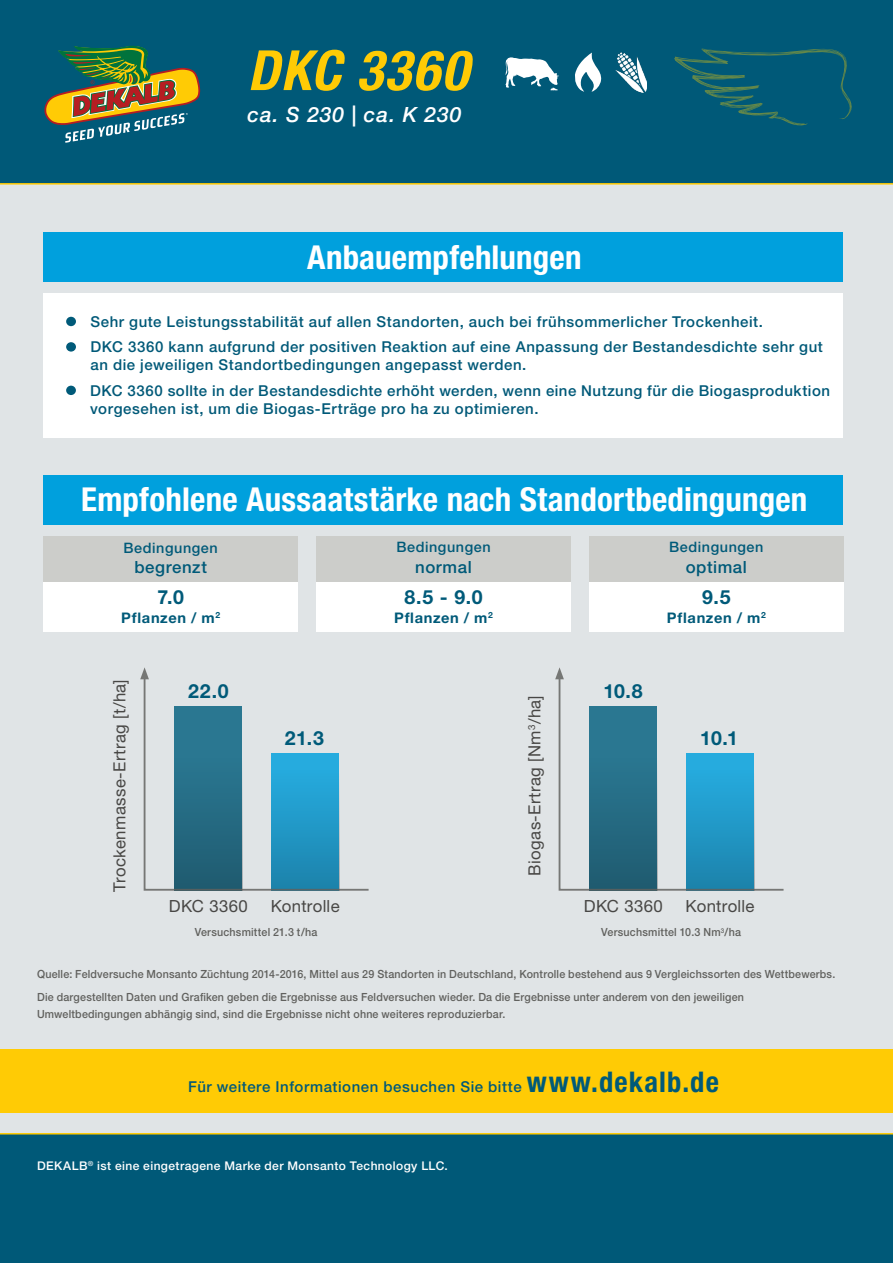
<style>
.page{position:relative;width:893px;height:1263px;background:#e0e4e6}
.page>*{position:absolute;margin:0;border:0;box-sizing:border-box;transform-origin:0 0}
.t1{font:italic 700 condensed 55.5px "Helvetica Neue LT Pro";letter-spacing:.025em;color:#ffcb05}
.t2{font:700 condensed 33px "Helvetica Neue LT Pro";letter-spacing:.005em;color:#fff}
.t3{font:italic 500 21px "Helvetica Neue LT Pro";letter-spacing:.045em;color:#fff}
.t4{font:700 19.5px "Helvetica Neue LT Pro";letter-spacing:.01em;color:#005a79}
.t5{font:16.8px "Helvetica Neue LT Pro";letter-spacing:.02em;color:#484745}
.t6{font:500 16.8px "Helvetica Neue LT Pro";letter-spacing:.035em;color:#005a79}
.t7{font:500 15px/25.7px "Helvetica Neue LT Pro";letter-spacing:.035em;color:#005978}
.t8{font:700 14.7px "Helvetica Neue LT Pro";letter-spacing:.045em;color:#005a79}
.t9{font:500 14.4px "Helvetica Neue LT Pro";letter-spacing:.04em;color:#005a79}
.t10{font:500 12px "Helvetica Neue LT Pro";letter-spacing:.035em;color:#fff}
.t11{font:500 11.25px/23px "Helvetica Neue LT Pro";letter-spacing:.02em;color:#61615e;scale:.95 1}
.s1{font-weight:700;font-stretch:condensed;font-size:28.5px;color:#005a79}
</style>
<div class="page">
<div style="left:0;top:0;width:893px;height:183px;background:#005978"></div>
<div style="left:0;top:1134px;width:893px;height:129px;background:#005978"></div>
<div style="left:0;top:1050px;width:893px;height:63px;background:#ffcb05"></div>
<hr style="left:0;top:183px;width:893px;height:2px;background:#ffcb05">
<hr style="left:0;top:1133px;width:893px;height:1px;background:#ffcb05">
<div style="left:44px;top:544px;width:254px;height:87px;background:#fff"></div>
<div style="left:316px;top:544px;width:255px;height:87px;background:#fff"></div>
<div style="left:589px;top:544px;width:254px;height:87px;background:#fff"></div>
<div style="left:44px;top:537px;width:254px;height:45px;background:#cccdca"></div>
<div style="left:316px;top:537px;width:255px;height:45px;background:#cccdca"></div>
<div style="left:589px;top:537px;width:254px;height:45px;background:#cccdca"></div>
<svg style="left:143px;top:679px;width:226px;height:212px"></svg>
<svg style="left:140px;top:667px;width:9px;height:12px"></svg>
<svg style="left:558px;top:679px;width:226px;height:212px"></svg>
<svg style="left:555px;top:667px;width:9px;height:12px"></svg>
<div style="left:44px;top:232px;width:799px;height:50px;background:#00a0dd"></div>
<div style="left:44px;top:475px;width:799px;height:49px;background:#00a0dd"></div>
<div style="left:44px;top:293px;width:799px;height:145px;background:#fff"></div>
<div style="left:66px;top:317px;width:10px;height:9px;background:#005a79;border-radius:50%"></div>
<div style="left:66px;top:342px;width:10px;height:10px;background:#005a79;border-radius:50%"></div>
<div style="left:66px;top:386px;width:10px;height:9px;background:#005a79;border-radius:50%"></div>
<svg style="left:674px;top:48px;width:178px;height:78px"></svg>
<svg style="left:44px;top:46px;width:156px;height:97px"></svg>
<img style="left:616px;top:53px;width:31px;height:39px">
<svg style="left:505px;top:57px;width:54px;height:34px"></svg>
<svg style="left:575px;top:53px;width:26px;height:39px"></svg>
<h1 class="t1" style="left:247px;top:37px;width:222px">DKC 3360</h1>
<h3 class="t3" style="left:247px;top:102px;width:215px">ca. S 230 | ca. K 230</h3>
<h2 class="t2" style="left:307px;top:237px;width:276px">Anbauempfehlungen</h2>
<p class="t7" style="left:90px;top:308px;width:734px">Sehr gute Leistungsstabilität auf allen Standorten, auch bei frühsommerlicher Trockenheit.<br>DKC 3360 kann aufgrund der positiven Reaktion auf eine Anpassung der Bestandesdichte sehr gut</p>
<p class="t7" style="left:90px;top:352px;width:741px">an die jeweiligen Standortbedingungen angepasst werden.<br>DKC 3360 sollte in der Bestandesdichte erhöht werden, wenn eine Nutzung für die Biogasproduktion</p>
<p class="t7" style="left:90px;top:396px;width:450px">vorgesehen ist, um die Biogas-Erträge pro ha zu optimieren.</p>
<h2 class="t2" style="left:81px;top:480px;width:728px">Empfohlene Aussaatstärke nach Standortbedingungen</h2>
<p class="t9" style="left:124px;top:539px;width:96px">Bedingungen</p>
<p class="t6" style="left:134px;top:557px;width:74px">begrenzt</p>
<h3 class="t4" style="left:157px;top:585px;width:28px">7.0</h3>
<p class="t8" style="left:121px;top:609px;width:100px">Pflanzen / m<sup>2</sup></p>
<p class="t9" style="left:396px;top:539px;width:96px">Bedingungen</p>
<p class="t6" style="left:415px;top:556px;width:58px">normal</p>
<h3 class="t4" style="left:404px;top:585px;width:80px">8.5 - 9.0</h3>
<p class="t8" style="left:394px;top:609px;width:100px">Pflanzen / m<sup>2</sup></p>
<p class="t9" style="left:669px;top:539px;width:96px">Bedingungen</p>
<p class="t6" style="left:686px;top:556px;width:63px">optimal</p>
<h3 class="t4" style="left:702px;top:585px;width:30px">9.5</h3>
<p class="t8" style="left:667px;top:609px;width:100px">Pflanzen / m<sup>2</sup></p>
<p class="t5" style="left:110px;top:892px;width:214px;rotate:-90deg">Trockenmasse-Ertrag [t/ha]</p>
<h3 class="t4" style="left:188px;top:679px;width:42px">22.0</h3>
<h3 class="t4" style="left:603px;top:679px;width:41px">10.8</h3>
<h3 class="t4" style="left:285px;top:726px;width:40px">21.3</h3>
<h3 class="t4" style="left:700px;top:726px;width:39px">10.1</h3>
<p class="t5" style="left:525px;top:876px;width:182px;rotate:-90deg">Biogas-Ertrag [Nm<sup>3</sup>/ha]</p>
<p class="t5" style="left:169px;top:896px;width:80px">DKC 3360</p>
<p class="t5" style="left:686px;top:896px;width:71px">Kontrolle</p>
<p class="t5" style="left:584px;top:896px;width:80px">DKC 3360</p>
<p class="t5" style="left:271px;top:896px;width:71px">Kontrolle</p>
<p class="t11" style="left:195px;top:921px;width:131px">Versuchsmittel 21.3 t/ha</p>
<p class="t11" style="left:601px;top:921px;width:149px">Versuchsmittel 10.3 Nm<sup>3</sup>/ha</p>
<p class="t11" style="left:37px;top:963px;width:842px">Quelle: Feldversuche Monsanto Züchtung 2014-2016, Mittel aus 29 Standorten in Deutschland, Kontrolle bestehend aus 9 Vergleichssorten des Wettbewerbs.<br>Die dargestellten Daten und Grafiken geben die Ergebnisse aus Feldversuchen wieder. Da die Ergebnisse unter anderem von den jeweiligen</p>
<p class="t11" style="left:37px;top:1002px;width:494px">Umweltbedingungen abhängig sind, sind die Ergebnisse nicht ohne weiteres reproduzierbar.</p>
<p class="t7" style="left:188px;top:1073px;width:532px">Für weitere Informationen besuchen Sie bitte <span class="s1">www.dekalb.de</span></p>
<p class="t10" style="left:37px;top:1158px;width:412px">DEKALB<sup>®</sup> ist eine eingetragene Marke der Monsanto Technology LLC.</p>
</div>
